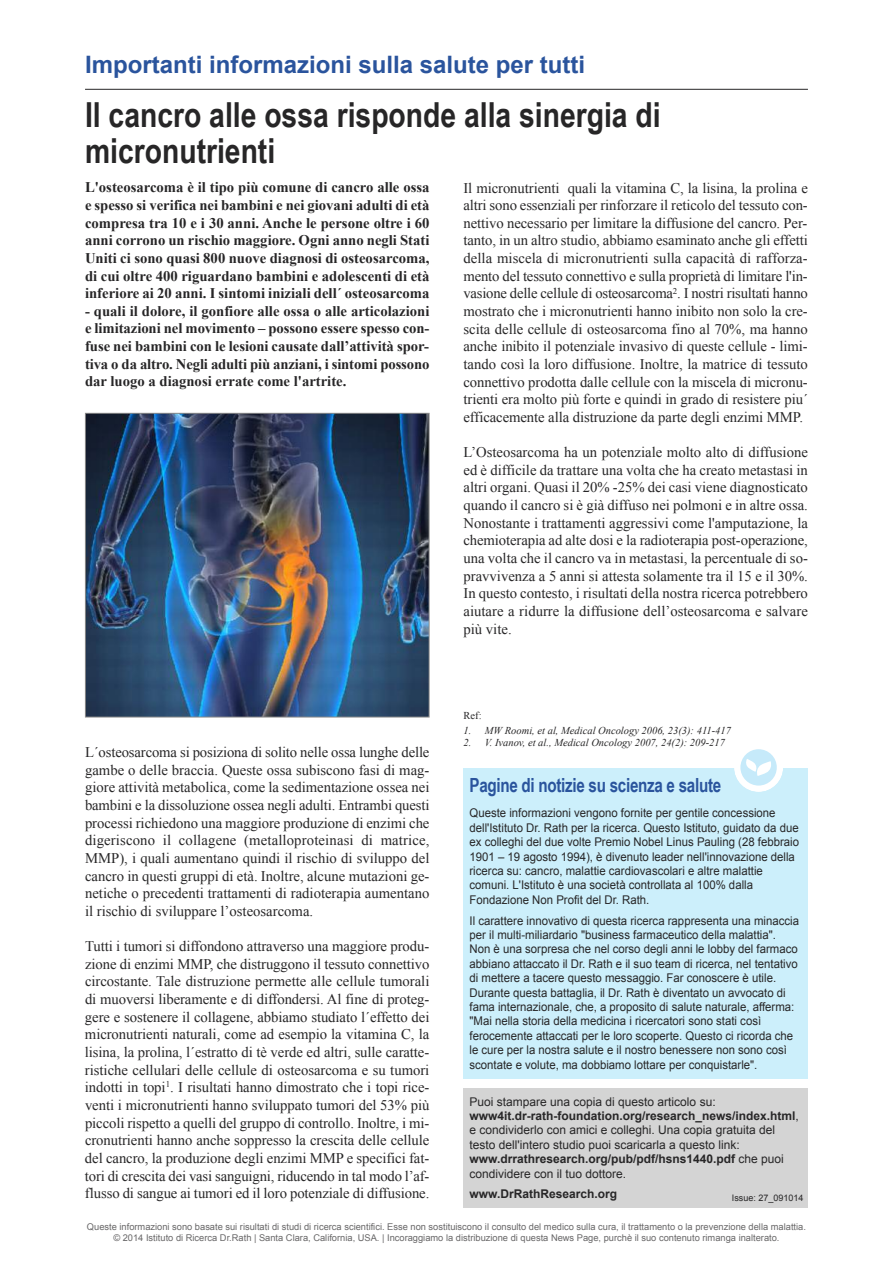
<style>
.page{position:relative;width:893px;height:1263px;background:#fff}
.page>*{position:absolute;margin:0;border:0;box-sizing:border-box;transform-origin:0 0}
.t1{font:700 34.5px/36px "Arial Narrow";color:#272627}
.t2{font:700 24px "Arial";color:#2a549d}
.t3{font:700 19.5px "Arial Narrow";letter-spacing:-.015em;color:#2a549d;scale:.95 1}
.t4{font:14.7px/17.7px "Times New Roman";color:#272627;text-align:justify}
.t5{font:700 14.7px/17.7px "Times New Roman";color:#272627;text-align:justify}
.t6{font:12px/14.4px "Arial";color:#272627;scale:.95 1}
.t7{font:12px/14.4px "Arial";color:#272627}
.t8{font:700 12px "Arial";color:#272627}
.t9{font:italic 10.5px "Times New Roman";color:#272627}
.t10{font:10.5px "Times New Roman";color:#272627}
.t11{font:9.3px/11.1px "Arial";color:#686768;text-align:center}
.t12{font:9px "Arial";color:#272627}
.s1{font-weight:700}
</style>
<div class="page">
<hr style="left:85px;top:89px;width:723px;height:1px;background:#272627">
<div style="left:463px;top:768px;width:345px;height:311px;background:#cceffb"></div>
<div style="left:463px;top:1088px;width:345px;height:119px;background:#d4d4d4"></div>
<div style="left:734px;top:743px;width:49px;height:49px;border:6px solid #fff;border-radius:50%"></div>
<svg style="left:737px;top:746px;width:43px;height:43px"></svg>
<img style="left:87px;top:415px;width:340px;height:300px">
<div style="left:85px;top:413px;width:344px;height:304px;border:1px solid #888"></div>
<h2 class="t2" style="left:85px;top:51px;width:502px">Importanti informazioni sulla salute per tutti</h2>
<h1 class="t1" style="left:85px;top:97px;width:577px">Il cancro alle ossa risponde alla sinergia di micronutrienti</h1>
<p class="t5" style="left:85px;top:178px;width:346px">L'osteosarcoma è il tipo più comune di cancro alle ossa e spesso si verifica nei bambini e nei giovani adulti di età compresa tra 10 e i 30 anni. Anche le persone oltre i 60 anni corrono un rischio maggiore. Ogni anno negli Stati Uniti ci sono quasi 800 nuove diagnosi di osteosarcoma, di cui oltre 400 riguardano bambini e adolescenti di età inferiore ai 20 anni. I sintomi iniziali dell´ osteosarcoma</p>
<p class="t5" style="left:85px;top:302px;width:346px">- quali il dolore, il gonfiore alle ossa o alle articolazioni e limitazioni nel movimento – possono essere spesso con&shy;fuse nei bambini con le lesioni causate dall’attività spor&shy;tiva o da altro. Negli adulti più anziani, i sintomi possono dar luogo a diagnosi errate come l'artrite.</p>
<p class="t4" style="left:85px;top:743px;width:346px">L´osteosarcoma si posiziona di solito nelle ossa lunghe delle gambe o delle braccia. Queste ossa subiscono fasi di mag&shy;giore attività metabolica, come la sedimentazione ossea nei bambini e la dissoluzione ossea negli adulti. Entrambi questi processi richiedono una maggiore produzione di enzimi che digeriscono il collagene (metalloproteinasi di matrice, MMP), i quali aumentano quindi il rischio di sviluppo del cancro in questi gruppi di età. Inoltre, alcune mutazioni ge&shy;netiche o precedenti trattamenti di radioterapia aumentano il rischio di sviluppare l’osteosarcoma.</p>
<p class="t4" style="left:85px;top:937px;width:346px">Tutti i tumori si diffondono attraverso una maggiore produ&shy;zione di enzimi MMP, che distruggono il tessuto connettivo circostante. Tale distruzione permette alle cellule tumorali di muoversi liberamente e di diffondersi. Al fine di proteg&shy;gere e sostenere il collagene, abbiamo studiato l´effetto dei micronutrienti naturali, come ad esempio la vitamina C, la lisina, la prolina, l´estratto di tè verde ed altri, sulle caratte&shy;ristiche cellulari delle cellule di osteosarcoma e su tumori indotti in topi<sup>1</sup>. I risultati hanno dimostrato che i topi rice&shy;venti i micronutrienti hanno sviluppato tumori del 53% più piccoli rispetto a quelli del gruppo di controllo. Inoltre, i mi&shy;cronutrienti hanno anche soppresso la crescita delle cellule del cancro, la produzione degli enzimi MMP e specifici fat&shy;tori di crescita dei vasi sanguigni, riducendo in tal modo l’af&shy;flusso di sangue ai tumori ed il loro potenziale di diffusione.</p>
<p class="t4" style="left:463px;top:179px;width:346px">Il micronutrienti quali la vitamina C, la lisina, la prolina e altri sono essenziali per rinforzare il reticolo del tessuto con&shy;nettivo necessario per limitare la diffusione del cancro. Per&shy;tanto, in un altro studio, abbiamo esaminato anche gli effetti della miscela di micronutrienti sulla capacità di rafforza&shy;mento del tessuto connettivo e sulla proprietà di limitare l'in&shy;vasione delle cellule di osteosarcoma<sup>2</sup>. I nostri risultati hanno mostrato che i micronutrienti hanno inibito non solo la cre&shy;scita delle cellule di osteosarcoma fino al 70%, ma hanno anche inibito il potenziale invasivo di queste cellule - limi&shy;tando così la loro diffusione. Inoltre, la matrice di tessuto connettivo prodotta dalle cellule con la miscela di micronu&shy;trienti era molto più forte e quindi in grado di resistere piu´ efficacemente alla distruzione da parte degli enzimi MMP.</p>
<p class="t4" style="left:463px;top:443px;width:346px">L’Osteosarcoma ha un potenziale molto alto di diffusione ed è difficile da trattare una volta che ha creato metastasi in altri organi. Quasi il 20% -25% dei casi viene diagnosticato quando il cancro si è già diffuso nei polmoni e in altre ossa.<br>Nonostante i trattamenti aggressivi come l'amputazione, la chemioterapia ad alte dosi e la radioterapia post-operazione, una volta che il cancro va in metastasi, la percentuale di so&shy;pravvivenza a 5 anni si attesta solamente tra il 15 e il 30%.<br>In questo contesto, i risultati della nostra ricerca potrebbero aiutare a ridurre la diffusione dell’osteosarcoma e salvare più vite.</p>
<p class="t10" style="left:463px;top:710px;width:20px">Ref:</p>
<p class="t9" style="left:463px;top:724px;width:269px">1. MW Roomi, et al, Medical Oncology 2006, 23(3): 411-417</p>
<p class="t9" style="left:463px;top:737px;width:263px">2. V. Ivanov, et al., Medical Oncology 2007, 24(2): 209-217</p>
<h3 class="t3" style="left:469px;top:774px;width:267px">Pagine di notizie su scienza e salute</h3>
<p class="t6" style="left:469px;top:806px;width:348px">Queste informazioni vengono fornite per gentile concessione dell'Istituto Dr. Rath per la ricerca. Questo Istituto, guidato da due ex colleghi del due volte Premio Nobel Linus Pauling (28 febbraio 1901 – 19 agosto 1994), è divenuto leader nell'innovazione della ricerca su: cancro, malattie cardiovascolari e altre malattie comuni. L'Istituto è una società controllata al 100% dalla Fondazione Non Profit del Dr. Rath.</p>
<p class="t6" style="left:469px;top:913px;width:348px">Il carattere innovativo di questa ricerca rappresenta una minaccia per il multi-miliardario "business farmaceutico della malattia".<br>Non è una sorpresa che nel corso degli anni le lobby del farmaco abbiano attaccato il Dr. Rath e il suo team di ricerca, nel tentativo di mettere a tacere questo messaggio. Far conoscere è utile.<br>Durante questa battaglia, il Dr. Rath è diventato un avvocato di fama internazionale, che, a proposito di salute naturale, afferma: "Mai nella storia della medicina i ricercatori sono stati così ferocemente attaccati per le loro scoperte. Questo ci ricorda che le cure per la nostra salute e il nostro benessere non sono così scontate e volute, ma dobbiamo lottare per conquistarle".</p>
<p class="t7" style="left:469px;top:1094px;width:331px">Puoi stampare una copia di questo articolo su: <span class="s1">www4it.dr-rath-foundation.org/research_news/index.html</span>, e condividerlo con amici e colleghi. Una copia gratuita del testo dell'intero studio puoi scaricarla a questo link: <span class="s1">www.drrathresearch.org/pub/pdf/hsns1440.pdf</span> che puoi condividere con il tuo dottore.</p>
<p class="t8" style="left:469px;top:1187px;width:149px">www.DrRathResearch.org</p>
<p class="t12" style="left:732px;top:1193px;width:73px">Issue: 27_091014</p>
<p class="t11" style="left:87px;top:1221px;width:721px">Queste informazioni sono basate sui risultati di studi di ricerca scientifici. Esse non sostituiscono il consulto del medico sulla cura, il trattamento o la prevenzione della malattia. © 2014 Istituto di Ricerca Dr.Rath | Santa Clara, California, USA. | Incoraggiamo la distribuzione di questa News Page, purchè il suo contenuto rimanga inalterato.</p>
</div>
